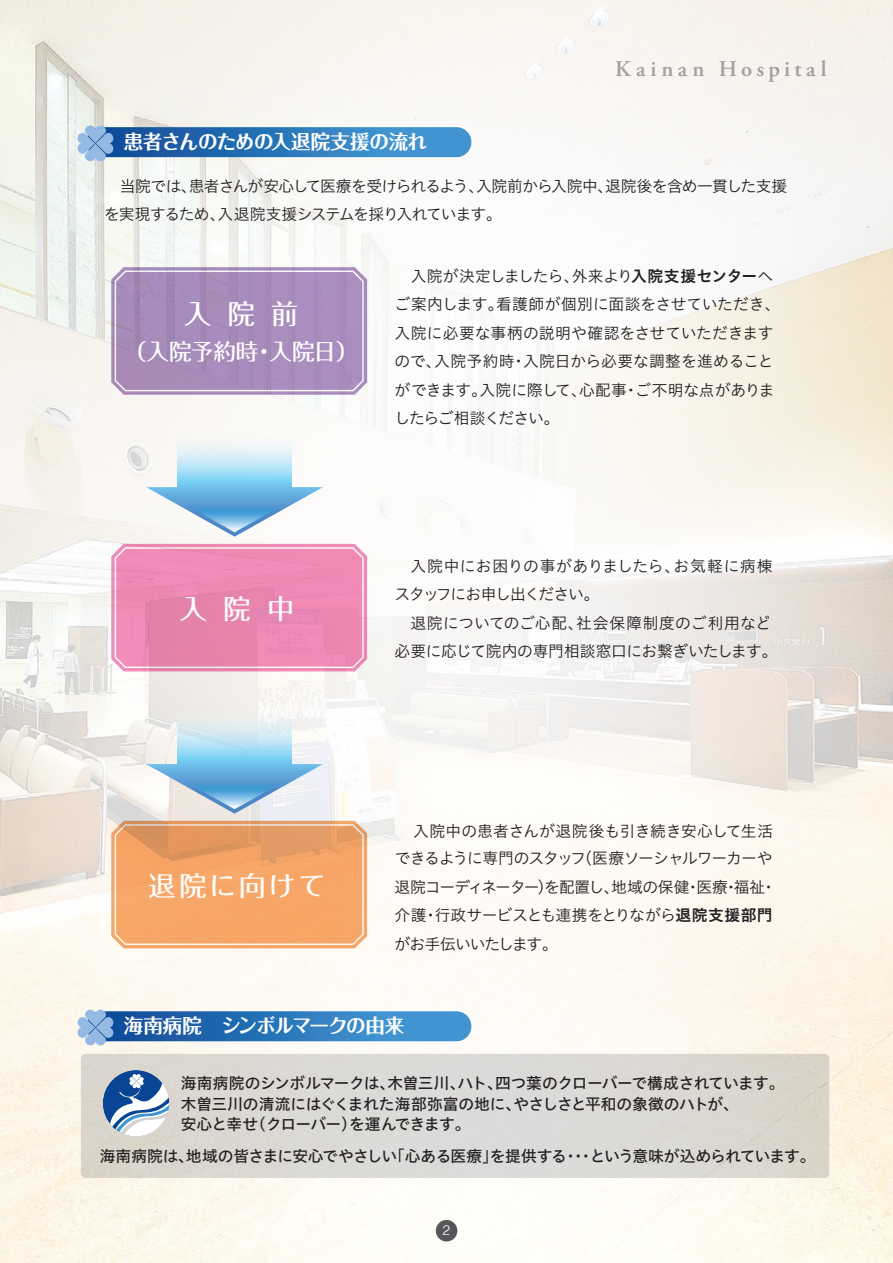
<style>
.page{position:relative;width:893px;height:1263px;background:#fff}
.page>*{position:absolute;margin:0;border:0;box-sizing:border-box;transform-origin:0 0}
.t1{font:500 27px "Folk Pro";letter-spacing:.105em;color:#fff}
.t2{font:600 22.5px "Adobe Garamond Pro";letter-spacing:.205em;color:#a8a9ad}
.t3{font:500 22.5px "Folk Pro";letter-spacing:-.005em;color:#fff}
.t4{font:700 19.5px "Folk Pro";letter-spacing:-.03em;color:#fff}
.t5{font:15.75px/28.2px "Hiragino UD Sans Std W3";letter-spacing:-.025em;color:#231f20}
.t6{font:15.75px/20.2px "Hiragino UD Sans Std W5";letter-spacing:-.035em;color:#231f20}
.t7{font:15.75px/28.5px "Hiragino UD Sans Std W3";color:#231f20}
.t8{font:15.75px/27.6px "Hiragino UD Sans Std W3";letter-spacing:-.05em;color:#231f20}
.t9{font:300 13.95px "Helvetica";color:#fff}
.s1{font-family:"Hiragino UD Sans Std W6"}
</style>
<div class="page">
<img style="left:0;top:0;width:893px;height:1263px">
<div style="left:436px;top:1220px;width:21px;height:21px;background:#57585a;border-radius:50%"></div>
<svg style="left:111px;top:267px;width:256px;height:128px;background:#aa90bd"></svg>
<svg style="left:78px;top:125px;width:393px;height:36px;background:#5691c6"></svg>
<svg style="left:78px;top:1009px;width:393px;height:36px;background:#5792c6"></svg>
<div style="left:81px;top:1054px;width:748px;height:124px;background:#dbd9d5;border-radius:5px"></div>
<svg style="left:103px;top:1070px;width:66px;height:66px"></svg>
<svg style="left:103px;top:1074px;width:66px;height:62px"></svg>
<svg style="left:178px;top:435px;width:114px;height:52px"></svg>
<svg style="left:146px;top:487px;width:177px;height:50px"></svg>
<svg style="left:178px;top:712px;width:114px;height:52px;background:#bee2f2"></svg>
<svg style="left:146px;top:764px;width:177px;height:50px"></svg>
<svg style="left:111px;top:544px;width:256px;height:127px;background:#ec8cb5"></svg>
<svg style="left:111px;top:821px;width:256px;height:127px;background:#f1a56a"></svg>
<p class="t4" style="left:124px;top:125px;width:305px">患者さんのための入退院支援の流れ</p>
<h2 class="t2" style="left:616px;top:55px;width:212px">Kainan Hospital</h2>
<p class="t8" style="left:104px;top:171px;width:685px;text-indent:16px">当院では、患者さんが安心して医療を受けられるよう、入院前から入院中、退院後を含め一貫した支援を実現するため、入退院支援システムを採り入れています。</p>
<h1 class="t1" style="left:184px;top:290px;width:116px">入 院 前</h1>
<h2 class="t3" style="left:124px;top:333px;width:236px">（入院予約時・入院日）</h2>
<p class="t7" style="left:395px;top:261px;width:387px;text-indent:16px">入院が決定しましたら、外来より<span class="s1">入院支援センター</span>へご案内します。看護師が個別に面談をさせていただき、入院に必要な事柄の説明や確認をさせていただきますので、入院予約時・入院日から必要な調整を進めることができます。入院に際して、心配事・ご不明な点がありましたらご相談ください。</p>
<h1 class="t1" style="left:180px;top:585px;width:116px">入 院 中</h1>
<p class="t5" style="left:395px;top:550px;width:379px;text-indent:16px">入院中にお困りの事がありましたら、お気軽に病棟スタッフにお申し出ください。</p>
<p class="t5" style="left:395px;top:607px;width:384px;text-align:center">退院についてのご心配、社会保障制度のご利用など<br>必要に応じて院内の専門相談窓口にお繋ぎいたします。</p>
<h1 class="t1" style="left:149px;top:862px;width:178px">退院に向けて</h1>
<p class="t5" style="left:395px;top:816px;width:383px;text-indent:19px">入院中の患者さんが退院後も引き続き安心して生活できるように専門のスタッフ(医療ソーシャルワーカーや退院コーディネーター)を配置し、地域の保健・医療･福祉・介護・行政サービスとも連携をとりながら<span class="s1">退院支援部門</span>がお手伝いいたします。</p>
<p class="t4" style="left:124px;top:1009px;width:282px">海南病院　シンボルマークの由来</p>
<p class="t6" style="left:181px;top:1072px;width:605px">海南病院のシンボルマークは、木曽三川、ハト、四つ葉のクローバーで構成されています。木曽三川の清流にはぐくまれた海部弥富の地に、やさしさと平和の象徴のハトが、<br>安心と幸せ（クローバー）を運んできます。</p>
<p class="t6" style="left:100px;top:1145px;width:717px">海南病院は、地域の皆さまに安心でやさしい「心ある医療」を提供する・・・という意味が込められています。</p>
<p class="t9" style="left:442px;top:1218px;width:9px">2</p>
</div>
